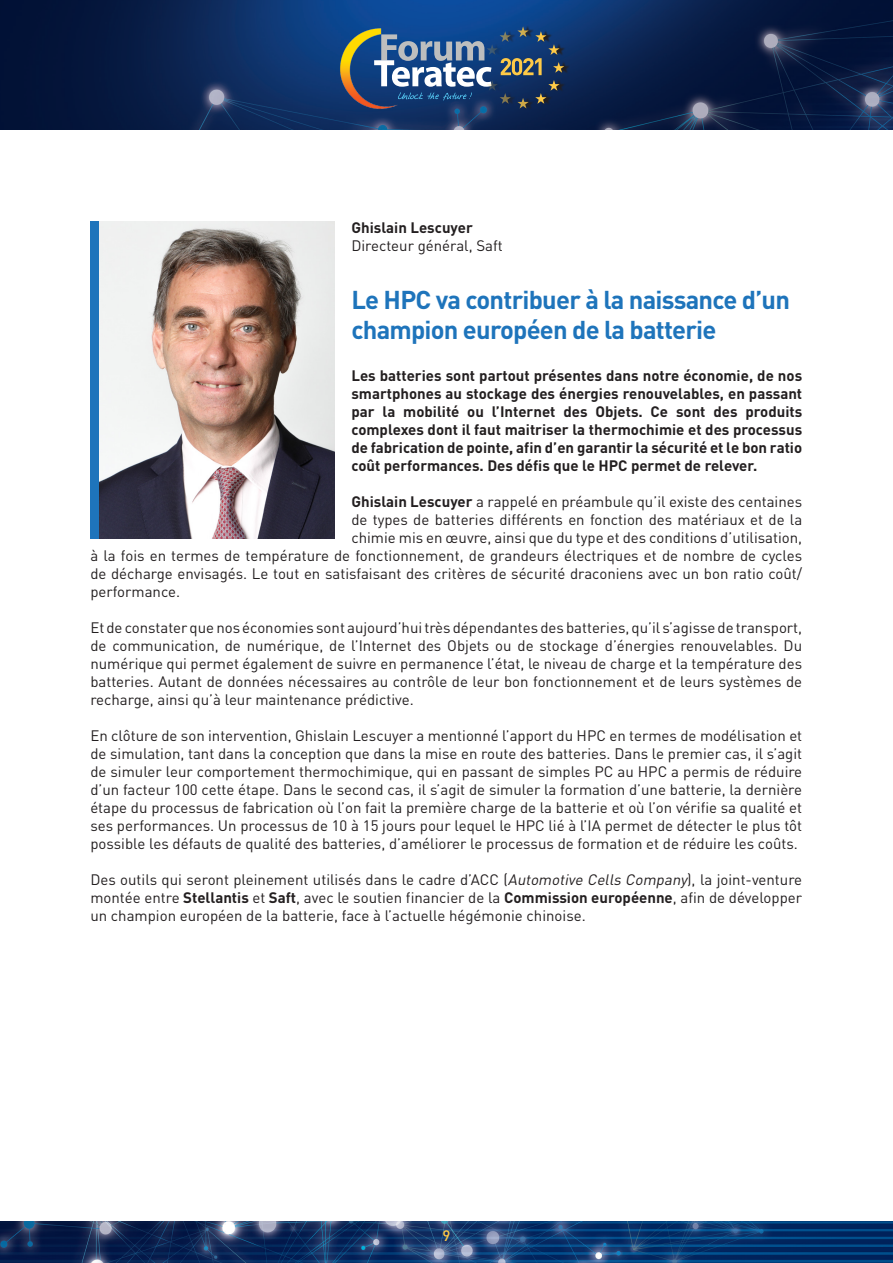
<style>
.page{position:relative;width:893px;height:1263px;background:#fff}
.page>*{position:absolute;margin:0;border:0;box-sizing:border-box;transform-origin:0 0}
.t1{font:700 25.5px/30.6px "DIN Pro";letter-spacing:-.03em;color:#1e74bb}
.t2{font:15px/18px "DIN Pro";color:#231f20;text-align:justify}
.t3{font:700 15px/18px "DIN Pro";color:#231f20;text-align:justify}
.t4{font:500 15px "DIN Pro";color:#feca47}
.s1{font-weight:700}
.s2{font-style:italic}
</style>
<div class="page">
<img style="left:0;top:0;width:893px;height:130px">
<img style="left:0;top:1221px;width:893px;height:42px">
<svg style="left:490px;top:25px;width:80px;height:85px"></svg>
<svg style="left:415px;top:26px;width:149px;height:83px;background:#38577f"></svg>
<img style="left:329px;top:22px;width:86px;height:88px">
<img style="left:98px;top:221px;width:236px;height:318px">
<div style="left:90px;top:221px;width:8px;height:318px;background:#1e74bb"></div>
<p class="t3" style="left:351px;top:217px;width:123px">Ghislain Lescuyer</p>
<p class="t2" style="left:351px;top:235px;width:153px">Directeur général, Saft</p>
<p class="t1" style="left:351px;top:281px;width:440px">Le HPC va contribuer à la naissance d’un champion européen de la batterie</p>
<p class="t3" style="left:351px;top:364px;width:452px">Les batteries sont partout présentes dans notre économie, de nos smartphones au stockage des énergies renouvelables, en passant par la mobilité ou l’Internet des Objets. Ce sont des produits complexes dont il faut maitriser la thermochimie et des processus de fabrication de pointe, afin d’en garantir la sécurité et le bon ratio coût performances. Des défis que le HPC permet de relever.</p>
<p class="t2" style="left:351px;top:491px;width:452px"><span class="s1">Ghislain Lescuyer</span> a rappelé en préambule qu’il existe des centaines</p>
<p class="t2" style="left:351px;top:509px;width:452px">de types de batteries différents en fonction des matériaux et de la</p>
<p class="t2" style="left:351px;top:527px;width:452px">chimie mis en œuvre, ainsi que du type et des conditions d’utilisation,</p>
<p class="t2" style="left:90px;top:545px;width:713px">à la fois en termes de température de fonctionnement, de grandeurs électriques et de nombre de cycles</p>
<p class="t2" style="left:90px;top:563px;width:713px">de décharge envisagés. Le tout en satisfaisant des critères de sécurité draconiens avec un bon ratio coût/</p>
<p class="t2" style="left:90px;top:581px;width:91px">performance.</p>
<p class="t2" style="left:90px;top:617px;width:713px">Et de constater que nos économies sont aujourd’hui très dépendantes des batteries, qu’il s’agisse de transport, de communication, de numérique, de l’Internet des Objets ou de stockage d’énergies renouvelables. Du numérique qui permet également de suivre en permanence l’état, le niveau de charge et la température des batteries. Autant de données nécessaires au contrôle de leur bon fonctionnement et de leurs systèmes de recharge, ainsi qu’à leur maintenance prédictive.</p>
<p class="t2" style="left:90px;top:725px;width:713px">En clôture de son intervention, Ghislain Lescuyer a mentionné l’apport du HPC en termes de modélisation et de simulation, tant dans la conception que dans la mise en route des batteries. Dans le premier cas, il s’agit de simuler leur comportement thermochimique, qui en passant de simples PC au HPC a permis de réduire d’un facteur 100 cette étape. Dans le second cas, il s’agit de simuler la formation d’une batterie, la dernière étape du processus de fabrication où l’on fait la première charge de la batterie et où l’on vérifie sa qualité et ses performances. Un processus de 10 à 15 jours pour lequel le HPC lié à l’IA permet de détecter le plus tôt possible les défauts de qualité des batteries, d’améliorer le processus de formation et de réduire les coûts.</p>
<p class="t2" style="left:90px;top:869px;width:713px">Des outils qui seront pleinement utilisés dans le cadre d’ACC (<span class="s2">Automotive Cells Company</span>), la joint-venture montée entre <span class="s1">Stellantis</span> et <span class="s1">Saft</span>, avec le soutien financier de la <span class="s1">Commission européenne</span>, afin de développer un champion européen de la batterie, face à l’actuelle hégémonie chinoise.</p>
<p class="t4" style="left:442px;top:1223px;width:9px">9</p>
</div>
